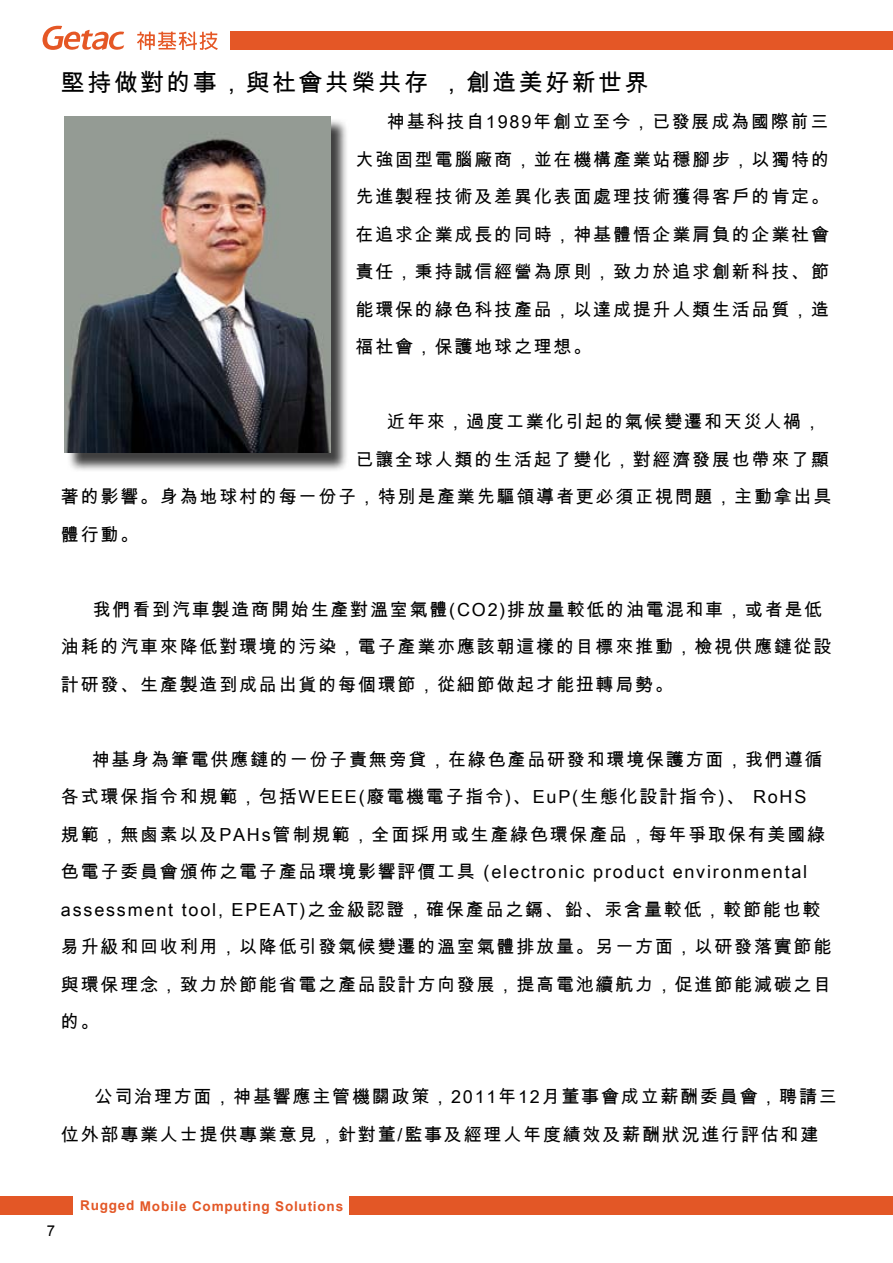
<style>
.page{position:relative;width:893px;height:1263px;background:#fff}
.page>*{position:absolute;margin:0;border:0;box-sizing:border-box;transform-origin:0 0}
.t1{font:24px "Arial Unicode MS";letter-spacing:.1em;color:#000}
.t2{font:18px/37.5px "Arial Unicode MS";letter-spacing:.1em;color:#000}
.t3{font:15px "Arial";color:#000}
.t4{font:700 13.5px "Arial";letter-spacing:.055em;color:#e35726}
</style>
<div class="page">
<div style="left:0;top:1197px;width:73px;height:18px;background:#e35726"></div>
<div style="left:349px;top:1197px;width:544px;height:18px;background:#e35726"></div>
<svg style="left:42px;top:26px;width:82px;height:24px"></svg>
<svg style="left:137px;top:32px;width:81px;height:18px"></svg>
<div style="left:231px;top:32px;width:662px;height:18px;background:#e45726"></div>
<div style="left:67px;top:118px;width:282px;height:353px;background:#000;opacity:.75"></div>
<img style="left:65px;top:116px;width:265px;height:337px">
<h1 class="t1" style="left:61px;top:65px;width:589px">堅持做對的事，與社會共榮共存 ，創造美好新世界</h1>
<p class="t2" style="left:356px;top:103px;width:475px;text-align:justify;text-indent:31px">神基科技自1989年創立至今，已發展成為國際前三大強固型電腦廠商，並在機構產業站穩腳步，以獨特的先進製程技術及差異化表面處理技術獲得客戶的肯定。在追求企業成長的同時，神基體悟企業肩負的企業社會責任，秉持誠信經營為原則，致力於追求創新科技、節能環保的綠色科技產品，以達成提升人類生活品質，造福社會，保護地球之理想。</p>
<p class="t2" style="left:387px;top:403px;width:435px">近年來，過度工業化引起的氣候變遷和天災人禍，</p>
<p class="t2" style="left:356px;top:440px;width:475px">已讓全球人類的生活起了變化，對經濟發展也帶來了顯</p>
<p class="t2" style="left:61px;top:478px;width:772px">著的影響。身為地球村的每一份子，特別是產業先驅領導者更必須正視問題，主動拿出具</p>
<p class="t2" style="left:61px;top:515px;width:79px">體行動。</p>
<p class="t2" style="left:61px;top:590px;width:772px;text-indent:32px">我們看到汽車製造商開始生產對溫室氣體(CO2)排放量較低的油電混和車，或者是低油耗的汽車來降低對環境的污染，電子產業亦應該朝這樣的目標來推動，檢視供應鏈從設計研發、生產製造到成品出貨的每個環節，從細節做起才能扭轉局勢。</p>
<p class="t2" style="left:61px;top:740px;width:772px;text-indent:31px">神基身為筆電供應鏈的一份子責無旁貸，在綠色產品研發和環境保護方面，我們遵循各式環保指令和規範，包括WEEE(廢電機電子指令)、EuP(生態化設計指令)、 RoHS<br>規範，無鹵素以及PAHs管制規範，全面採用或生產綠色環保產品，每年爭取保有美國綠色電子委員會頒佈之電子產品環境影響評價工具 (electronic product environmental assessment tool, EPEAT)之金級認證，確保產品之鎘、鉛、汞含量較低，較節能也較易升級和回收利用，以降低引發氣候變遷的溫室氣體排放量。另一方面，以研發落實節能與環保理念，致力於節能省電之產品設計方向發展，提高電池續航力，促進節能減碳之目的。</p>
<p class="t2" style="left:61px;top:1078px;width:777px;text-indent:34px">公司治理方面，神基響應主管機關政策，2011年12月董事會成立薪酬委員會，聘請三位外部專業人士提供專業意見，針對董/監事及經理人年度績效及薪酬狀況進行評估和建</p>
<p class="t3" style="left:47px;top:1220px;width:10px">7</p>
<p class="t4" style="left:80px;top:1197px;width:265px">Rugged Mobile Computing Solutions</p>
</div>
